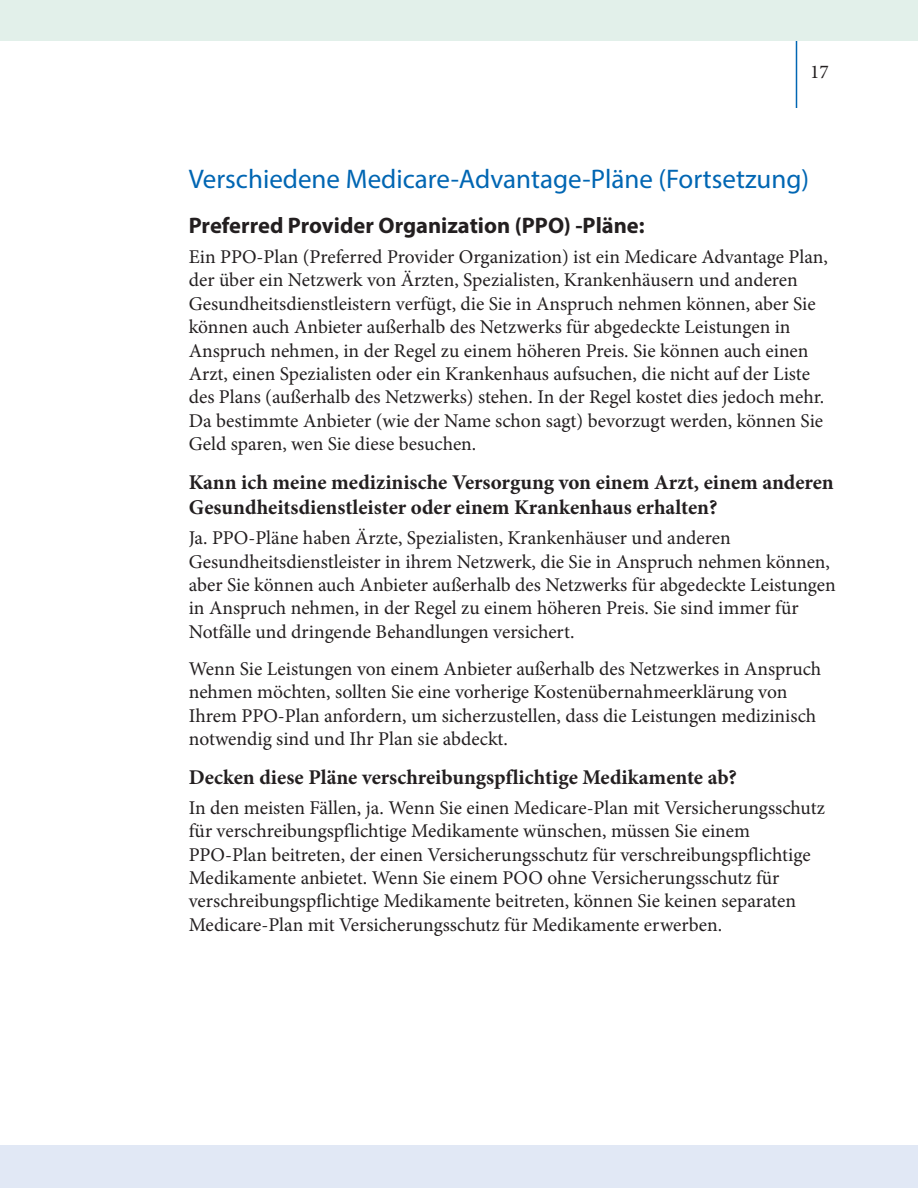
<style>
.page{position:relative;width:918px;height:1188px;background:#fff}
.page>*{position:absolute;margin:0;border:0;box-sizing:border-box;transform-origin:0 0}
.t1{font:27px "Myriad Pro";color:#0166b3}
.t2{font:700 22.5px "Myriad Pro";color:#231f20}
.Body_Text_13{font:700 21px/25.2px "Minion Pro";color:#231f20}
.Body_Text_13-2{font:19.5px/23.4px "Minion Pro";color:#231f20}
</style>
<div class="page">
<hr style="left:796px;top:40px;width:1px;height:68px;background:#0166b3">
<div style="left:0;top:0;width:918px;height:40px;background:#e2f0ea"></div>
<div style="left:0;top:1146px;width:918px;height:42px;background:#e1e8f5"></div>
<p class="Body_Text_13-2" style="left:810px;top:60px;width:20px">17</p>
<h1 class="t1" style="left:189px;top:162px;width:622px">Verschiedene Medicare-Advantage-Pläne (Fortsetzung)</h1>
<p class="t2" style="left:189px;top:211px;width:457px">Preferred Provider Organization (PPO) -Pläne:</p>
<h2 class="Body_Text_13-2" style="left:189px;top:245px;width:641px">Ein PPO-Plan (Preferred Provider Organization) ist ein Medicare Advantage Plan, der über ein Netzwerk von Ärzten, Spezialisten, Krankenhäusern und anderen Gesundheitsdienstleistern verfügt, die Sie in Anspruch nehmen können, aber Sie können auch Anbieter außerhalb des Netzwerks für abgedeckte Leistungen in Anspruch nehmen, in der Regel zu einem höheren Preis. Sie können auch einen Arzt, einen Spezialisten oder ein Krankenhaus aufsuchen, die nicht auf der Liste des Plans (außerhalb des Netzwerks) stehen. In der Regel kostet dies jedoch mehr.<br>Da bestimmte Anbieter (wie der Name schon sagt) bevorzugt werden, können Sie Geld sparen, wen Sie diese besuchen.</h2>
<h2 class="Body_Text_13" style="left:189px;top:469px;width:647px">Kann ich meine medizinische Versorgung von einem Arzt, einem anderen<br>Gesundheitsdienstleister oder einem Krankenhaus erhalten?</h2>
<h2 class="Body_Text_13-2" style="left:189px;top:526px;width:649px">Ja. PPO-Pläne haben Ärzte, Spezialisten, Krankenhäuser und anderen Gesundheitsdienstleister in ihrem Netzwerk, die Sie in Anspruch nehmen können, aber Sie können auch Anbieter außerhalb des Netzwerks für abgedeckte Leistungen in Anspruch nehmen, in der Regel zu einem höheren Preis. Sie sind immer für Notfälle und dringende Behandlungen versichert.</h2>
<h2 class="Body_Text_13-2" style="left:189px;top:657px;width:634px">Wenn Sie Leistungen von einem Anbieter außerhalb des Netzwerkes in Anspruch nehmen möchten, sollten Sie eine vorherige Kostenübernahmeerklärung von Ihrem PPO-Plan anfordern, um sicherzustellen, dass die Leistungen medizinisch notwendig sind und Ihr Plan sie abdeckt.</h2>
<h2 class="Body_Text_13" style="left:189px;top:764px;width:550px">Decken diese Pläne verschreibungspflichtige Medikamente ab?</h2>
<h2 class="Body_Text_13-2" style="left:189px;top:796px;width:638px">In den meisten Fällen, ja. Wenn Sie einen Medicare-Plan mit Versicherungsschutz für verschreibungspflichtige Medikamente wünschen, müssen Sie einem PPO-Plan beitreten, der einen Versicherungsschutz für verschreibungspflichtige Medikamente anbietet. Wenn Sie einem POO ohne Versicherungsschutz für verschreibungspflichtige Medikamente beitreten, können Sie keinen separaten Medicare-Plan mit Versicherungsschutz für Medikamente erwerben.</h2>
</div>
